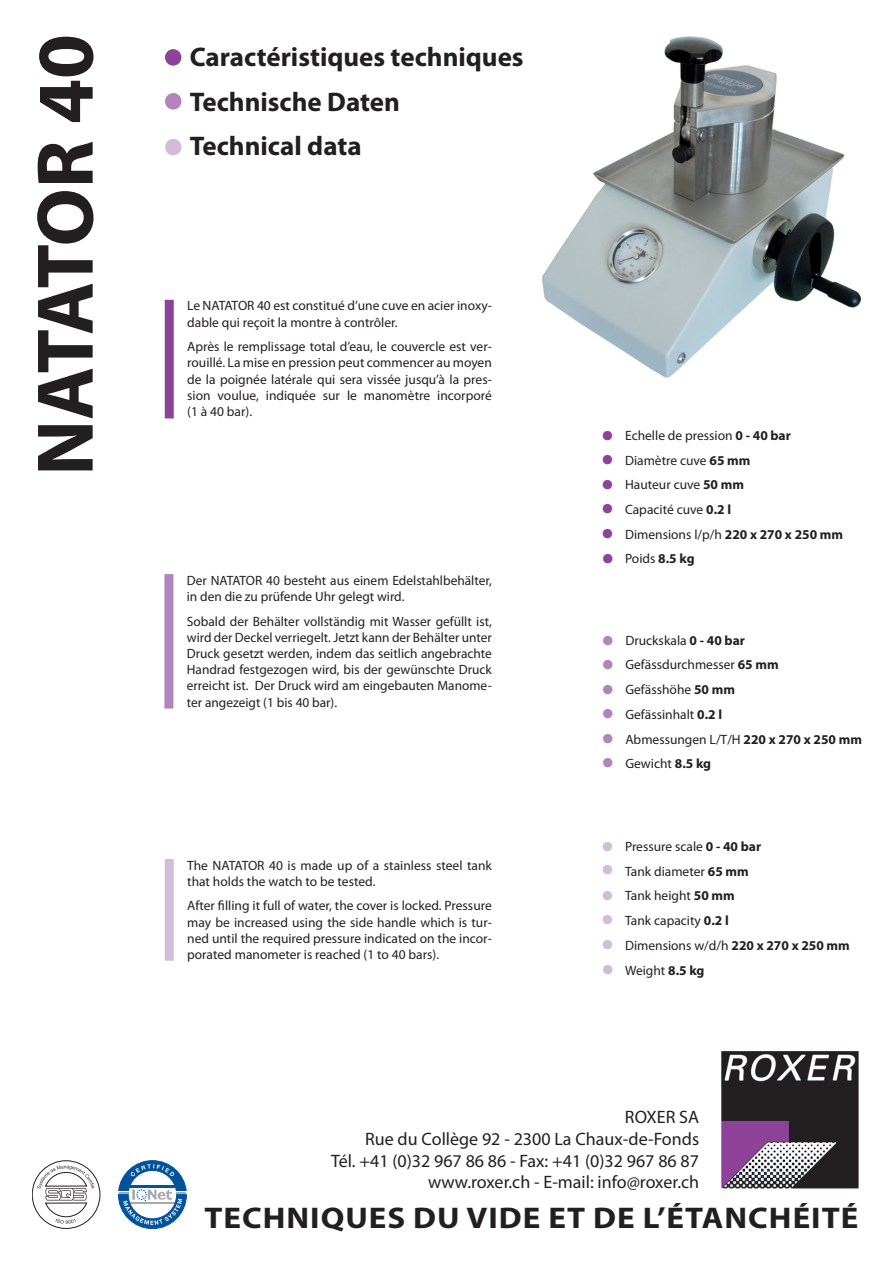
<style>
.page{position:relative;width:893px;height:1263px;background:#fff}
.page>*{position:absolute;margin:0;border:0;box-sizing:border-box;transform-origin:0 0}
.Titre{font:700 81px "Myriad Pro";letter-spacing:-.015em;color:#231f20}
.Boules_violetes{font:700 63px "Myriad Pro";color:#8d4399}
.Boules_violetes-2{font:700 63px "Myriad Pro";color:#b184bb}
.Boules_violetes-3{font:700 63px "Myriad Pro";color:#d2bcda}
.Boules_violetes-4{font:700 36px "Myriad Pro";color:#8d4399}
.Boules_violetes-5{font:700 36px "Myriad Pro";color:#b184bb}
.Boules_violetes-6{font:700 36px "Myriad Pro";color:#d2bcda}
.texte_pied_de_page{font:700 30px "Myriad Pro";letter-spacing:.03em;color:#231f20;scale:1.1 1}
.Texte_de_base{font:700 27px "Myriad Pro";color:#231f20}
.Adresses{font:18px "Myriad Pro";color:#231f20}
.Texte_de_base-2{font:13.5px/16.2px "Myriad Pro";color:#231f20}
.s1{font-weight:700}
</style>
<div class="page">
<img style="left:723px;top:1052px;width:134px;height:135px">
<div style="left:720px;top:1049px;width:140px;height:141px;border:2px solid #fff"></div>
<svg style="left:32px;top:1160px;width:68px;height:68px"></svg>
<svg style="left:118px;top:1160px;width:68px;height:68px"></svg>
<img style="left:542px;top:36px;width:319px;height:341px">
<div style="left:165px;top:300px;width:9px;height:118px;background:#8d4399"></div>
<div style="left:164px;top:574px;width:9px;height:134px;background:#b184bb"></div>
<div style="left:165px;top:859px;width:9px;height:102px;background:#d2bcda"></div>
<p class="Titre" style="left:13px;top:476px;width:443px;rotate:-90deg">NATATOR 40</p>
<p class="Texte_de_base" style="left:190px;top:39px;width:335px">Caractéristiques techniques</p>
<p class="Boules_violetes" style="left:163px;top:12px;width:23px">•</p>
<p class="Boules_violetes-2" style="left:163px;top:55px;width:23px">•</p>
<p class="Boules_violetes-3" style="left:163px;top:101px;width:23px">•</p>
<p class="Texte_de_base" style="left:190px;top:84px;width:212px">Technische Daten</p>
<p class="Texte_de_base" style="left:190px;top:128px;width:173px">Technical data</p>
<p class="Texte_de_base-2" style="left:187px;top:297px;width:306px">Le NATATOR 40 est constitué d’une cuve en acier inoxy&shy;dable qui reçoit la montre à contrôler.</p>
<p class="Texte_de_base-2" style="left:187px;top:338px;width:306px;text-align:justify">Après le remplissage total d’eau, le couvercle est ver&shy;rouillé. La mise en pression peut commencer au moyen de la poignée latérale qui sera vissée jusqu’à la pres&shy;sion voulue, indiquée sur le manomètre incorporé (1 à 40 bar).</p>
<p class="Texte_de_base-2" style="left:187px;top:572px;width:306px">Der NATATOR 40 besteht aus einem Edelstahlbehälter, in den die zu prüfende Uhr gelegt wird.</p>
<p class="Texte_de_base-2" style="left:187px;top:613px;width:306px;text-align:justify">Sobald der Behälter vollständig mit Wasser gefüllt ist, wird der Deckel verriegelt. Jetzt kann der Behälter unter Druck gesetzt werden, indem das seitlich angebrachte Handrad festgezogen wird, bis der gewünschte Druck erreicht ist. Der Druck wird am eingebauten Manome&shy;ter angezeigt (1 bis 40 bar).</p>
<p class="Texte_de_base-2" style="left:187px;top:857px;width:306px">The NATATOR 40 is made up of a stainless steel tank that holds the watch to be tested.</p>
<p class="Texte_de_base-2" style="left:187px;top:897px;width:306px;text-align:justify">After filling it full of water, the cover is locked. Pressure may be increased using the side handle which is tur&shy;ned until the required pressure indicated on the incor&shy;porated manometer is reached (1 to 40 bars).</p>
<p class="Boules_violetes-4" style="left:601px;top:409px;width:14px">•</p>
<p class="Boules_violetes-4" style="left:601px;top:433px;width:14px">•</p>
<p class="Boules_violetes-4" style="left:601px;top:458px;width:14px">•</p>
<p class="Boules_violetes-4" style="left:601px;top:483px;width:14px">•</p>
<p class="Boules_violetes-4" style="left:601px;top:507px;width:14px">•</p>
<p class="Boules_violetes-4" style="left:602px;top:532px;width:14px">•</p>
<p class="Texte_de_base-2" style="left:625px;top:427px;width:167px">Echelle de pression <span class="s1">0 - 40 bar</span></p>
<p class="Texte_de_base-2" style="left:625px;top:452px;width:127px">Diamètre cuve <span class="s1">65 mm</span></p>
<p class="Texte_de_base-2" style="left:625px;top:476px;width:121px">Hauteur cuve <span class="s1">50 mm</span></p>
<p class="Texte_de_base-2" style="left:625px;top:501px;width:108px">Capacité cuve <span class="s1">0.2 l</span></p>
<p class="Texte_de_base-2" style="left:625px;top:526px;width:220px">Dimensions l/p/h <span class="s1">220 x 270 x 250 mm</span></p>
<p class="Texte_de_base-2" style="left:625px;top:551px;width:71px">Poids <span class="s1">8.5 kg</span></p>
<p class="Boules_violetes-5" style="left:602px;top:614px;width:14px">•</p>
<p class="Boules_violetes-5" style="left:602px;top:638px;width:14px">•</p>
<p class="Boules_violetes-5" style="left:602px;top:663px;width:14px">•</p>
<p class="Boules_violetes-5" style="left:602px;top:688px;width:14px">•</p>
<p class="Boules_violetes-5" style="left:602px;top:712px;width:14px">•</p>
<p class="Boules_violetes-5" style="left:602px;top:736px;width:14px">•</p>
<p class="Texte_de_base-2" style="left:625px;top:632px;width:121px">Druckskala <span class="s1">0 - 40 bar</span></p>
<p class="Texte_de_base-2" style="left:625px;top:657px;width:155px">Gefässdurchmesser <span class="s1">65 mm</span></p>
<p class="Texte_de_base-2" style="left:625px;top:681px;width:111px">Gefässhöhe <span class="s1">50 mm</span></p>
<p class="Texte_de_base-2" style="left:625px;top:706px;width:98px">Gefässinhalt <span class="s1">0.2 l</span></p>
<p class="Texte_de_base-2" style="left:625px;top:731px;width:238px">Abmessungen L/T/H <span class="s1">220 x 270 x 250 mm</span></p>
<p class="Texte_de_base-2" style="left:625px;top:755px;width:87px">Gewicht <span class="s1">8.5 kg</span></p>
<p class="Boules_violetes-6" style="left:601px;top:820px;width:14px">•</p>
<p class="Boules_violetes-6" style="left:601px;top:843px;width:14px">•</p>
<p class="Boules_violetes-6" style="left:601px;top:869px;width:14px">•</p>
<p class="Boules_violetes-6" style="left:601px;top:894px;width:14px">•</p>
<p class="Boules_violetes-6" style="left:601px;top:918px;width:14px">•</p>
<p class="Boules_violetes-6" style="left:602px;top:943px;width:14px">•</p>
<p class="Texte_de_base-2" style="left:625px;top:838px;width:138px">Pressure scale <span class="s1">0 - 40 bar</span></p>
<p class="Texte_de_base-2" style="left:625px;top:863px;width:125px">Tank diameter <span class="s1">65 mm</span></p>
<p class="Texte_de_base-2" style="left:625px;top:887px;width:111px">Tank height <span class="s1">50 mm</span></p>
<p class="Texte_de_base-2" style="left:625px;top:912px;width:105px">Tank capacity <span class="s1">0.2 l</span></p>
<p class="Texte_de_base-2" style="left:625px;top:937px;width:226px">Dimensions w/d/h <span class="s1">220 x 270 x 250 mm</span></p>
<p class="Texte_de_base-2" style="left:625px;top:962px;width:81px">Weight <span class="s1">8.5 kg</span></p>
<p class="Adresses" style="left:625px;top:1106px;width:76px">ROXER SA</p>
<p class="Adresses" style="left:365px;top:1128px;width:335px">Rue du Collège 92 - 2300 La Chaux-de-Fonds</p>
<p class="Adresses" style="left:331px;top:1149px;width:370px">Tél. +41 (0)32 967 86 86 - Fax: +41 (0)32 967 86 87</p>
<p class="Adresses" style="left:428px;top:1171px;width:273px">www.roxer.ch - E-mail: info@roxer.ch</p>
<p class="texte_pied_de_page" style="left:204px;top:1198px;width:596px">Techniques du vide et de l’étanchéité</p>
</div>
